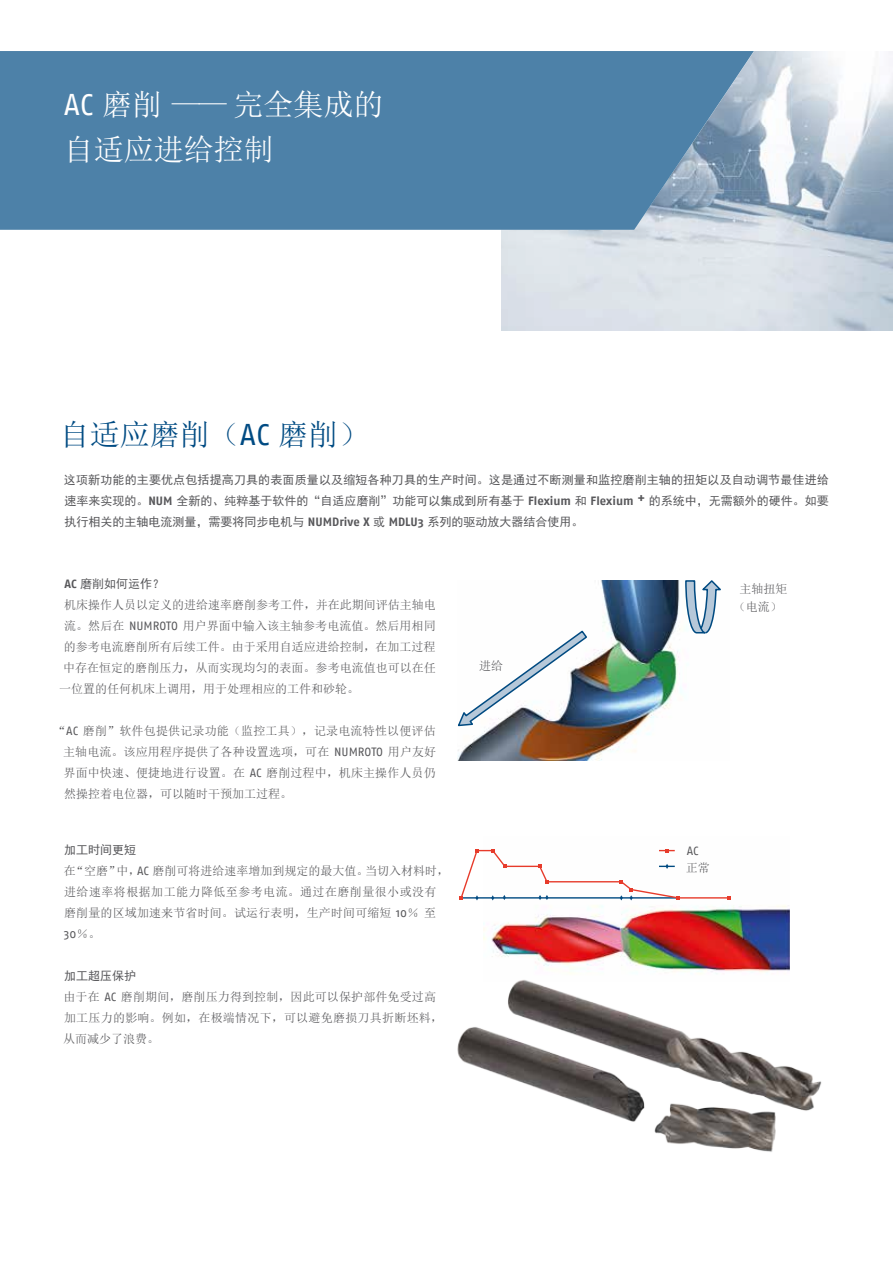
<style>
.page{position:relative;width:893px;height:1263px;background:#fff}
.page>*{position:absolute;margin:0;border:0;box-sizing:border-box;transform-origin:0 0}
.t1{font:30px/45px "Sim Sun";color:#fff}
.t2{font:30px "Sim Sun";color:#004b83}
.t3{font:12px/21px "Sim Sun";color:#58585b}
.t4{font:12px/21px "Sim Hei";color:#58585b;text-align:justify}
.t5{font:12px "Fago No";color:#58585b}
.s1{font-family:"Fago No"}
.s2{font-family:"Fago No";font-weight:700}
.s3{font-family:"Sim Sun"}
</style>
<div class="page">
<img style="left:501px;top:51px;width:392px;height:279px">
<svg style="left:0;top:51px;width:754px;height:179px;background:#5284a9"></svg>
<img style="left:457px;top:580px;width:225px;height:181px">
<svg style="left:685px;top:580px;width:36px;height:54px"></svg>
<svg style="left:457px;top:629px;width:131px;height:98px"></svg>
<img style="left:483px;top:852px;width:306px;height:122px">
<hr style="left:678px;top:897px;width:52px;height:1px;background:#e73b2b">
<svg style="left:727px;top:896px;width:4px;height:4px"></svg>
<hr style="left:547px;top:881px;width:74px;height:1px;background:#e73b2b">
<hr style="left:505px;top:866px;width:35px;height:1px;background:#e73b2b">
<hr style="left:461px;top:897px;width:217px;height:1px;background:#004a81">
<svg style="left:538px;top:895px;width:10px;height:5px"></svg>
<svg style="left:659px;top:849px;width:16px;height:3px"></svg>
<svg style="left:659px;top:864px;width:16px;height:5px"></svg>
<svg style="left:459px;top:849px;width:48px;height:51px"></svg>
<svg style="left:538px;top:864px;width:11px;height:20px"></svg>
<svg style="left:619px;top:880px;width:61px;height:20px"></svg>
<img style="left:457px;top:980px;width:365px;height:172px">
<h1 class="t1" style="left:64px;top:82px;width:321px"><span class="s1">AC</span> 磨削 —— 完全集成的自适应进给控制</h1>
<h1 class="t2" style="left:60px;top:419px;width:310px">自适应磨削（<span class="s1">AC</span> 磨削）</h1>
<p class="t4" style="left:64px;top:469px;width:766px">这项新功能的主要优点包括提高刀具的表面质量以及缩短各种刀具的生产时间。这是通过不断测量和监控磨削主轴的扭矩以及自动调节最佳进给速率来实现的。<span class="s2">NUM</span> 全新的、纯粹基于软件的“自适应磨削”功能可以集成到所有基于 <span class="s2">Flexium</span> 和 <span class="s2">Flexium </span><sup>+</sup> 的系统中，无需额外的硬件。如要执行相关的主轴电流测量，需要将同步电机与 <span class="s2">NUMD rive X</span> 或 <span class="s2">MDLU3</span> 系列的驱动放大器结合使用。</p>
<p class="t4" style="left:65px;top:573px;width:101px"><span class="s2">AC</span> 磨削如何运作？</p>
<p class="t3" style="left:64px;top:594px;width:373px">机床操作人员以定义的进给速率磨削参考工件，并在此期间评估主轴电</p>
<p class="t3" style="left:64px;top:615px;width:373px">流。然后在 <span class="s1">NUMROTO</span> 用户界面中输入该主轴参考电流值。然后用相同</p>
<p class="t3" style="left:64px;top:636px;width:373px">的参考电流磨削所有后续工件。由于采用自适应进给控制，在加工过程</p>
<p class="t3" style="left:63px;top:657px;width:374px">中存在恒定的磨削压力，从而实现均匀的表面。参考电流值也可以在任</p>
<p class="t3" style="left:59px;top:678px;width:301px">一位置的任何机床上调用，用于处理相应的工件和砂轮。</p>
<p class="t3" style="left:63px;top:720px;width:375px;text-align:justify;text-indent:-9px">“<span class="s1">AC</span> 磨削”软件包提供记录功能（监控工具），记录电流特性以便评估主轴电流。该应用程序提供了各种设置选项，可在 <span class="s1">NUMROTO</span> 用户友好界面中快速、便捷地进行设置。在 <span class="s1">AC</span> 磨削过程中，机床主操作人员仍然操控着电位器，可以随时干预加工过程。</p>
<p class="t4" style="left:64px;top:839px;width:73px">加工时间更短</p>
<p class="t3" style="left:64px;top:860px;width:387px">在“空磨”中，<span class="s1">AC</span> 磨削可将进给速率增加到规定的最大值。当切入材料时，进给速率将根据加工能力降低至参考电流。通过在磨削量很小或没有磨削量的区域加速来节省时间。试运行表明，生产时间可缩短 <span class="s1">10</span>％至</p>
<p class="t5" style="left:64px;top:927px;width:38px">30<span class="s3">％。</span></p>
<p class="t4" style="left:64px;top:965px;width:74px">加工超压保护</p>
<p class="t3" style="left:63px;top:986px;width:381px">由于在 <span class="s1">AC</span> 磨削期间，磨削压力得到控制，因此可以保护部件免受过高加工压力的影响。例如，在极端情况下，可以避免磨损刀具折断坯料，从而减少了浪费。</p>
<p class="t3" style="left:479px;top:655px;width:25px">进给</p>
<p class="t3" style="left:734px;top:580px;width:55px;line-height:18px;text-align:center">主轴扭矩（电流）</p>
<p class="t5" style="left:687px;top:844px;width:13px">AC</p>
<p class="t3" style="left:686px;top:857px;width:25px">正常</p>
</div>
